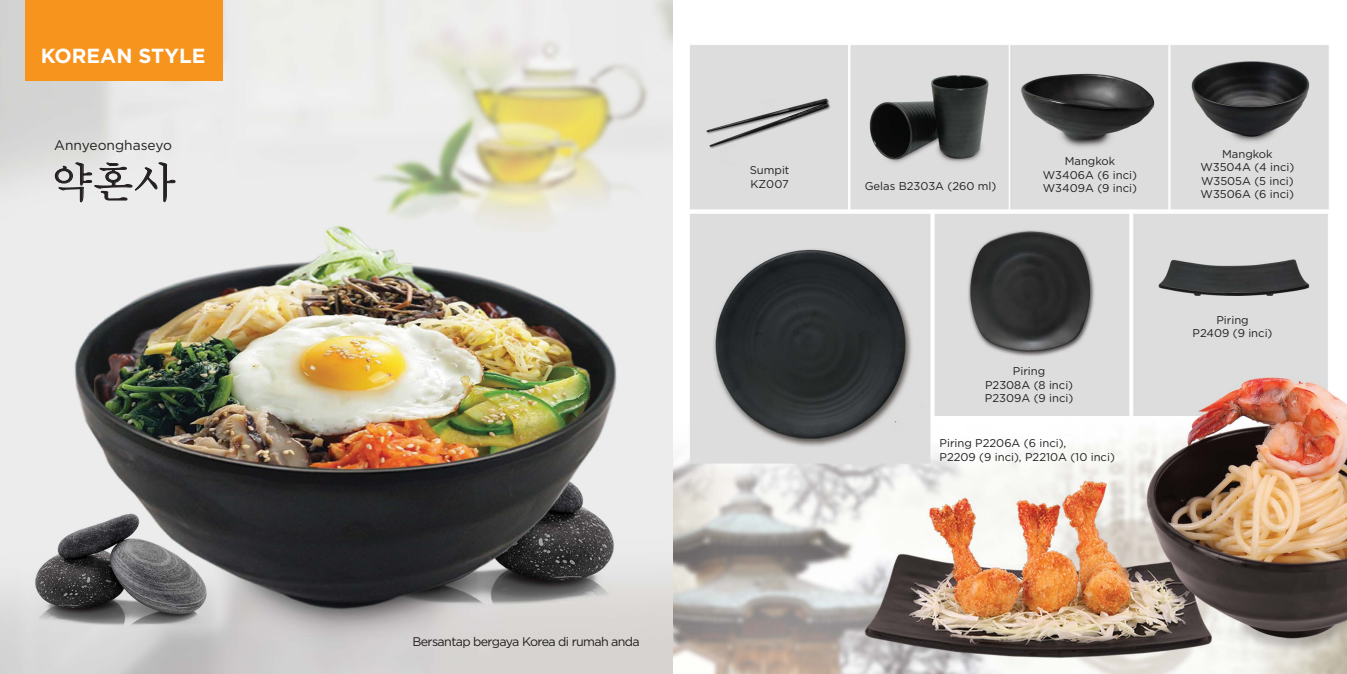
<style>
.page{position:relative;width:1347px;height:674px;background:#fff}
.page>*{position:absolute;margin:0;border:0;box-sizing:border-box;transform-origin:0 0}
.t1{font:500 41.62px "Adobe Myungjo Std";color:#231f20}
.t2{font:700 20.38px "Gotham";color:#fff}
.t3{font:13.75px "Gotham";color:#231f20}
.t4{font:12.5px "Gotham";letter-spacing:-.05em;color:#231f20}
.t5{font:11.25px/13.5px "Gotham";color:#231f20;text-align:center}
</style>
<div class="page">
<img style="left:0;top:0;width:1346px;height:673px">
<div style="left:25px;top:0;width:197px;height:80px;background:#f7941e"></div>
<svg style="left:55px;top:162px;width:121px;height:40px;background:#cbcaca"></svg>
<h2 class="t2" style="left:41px;top:43px;width:166px">KOREAN STYLE</h2>
<p class="t3" style="left:54px;top:136px;width:119px">Annyeonghaseyo</p>
<h1 class="t1" style="left:51px;top:161px;width:126px">약혼사</h1>
<p class="t4" style="left:412px;top:632px;width:229px">Bersantap bergaya Korea di rumah anda</p>
<p class="t5" style="left:749px;top:163px;width:41px;text-align:left">Sumpit<br>KZ007</p>
<p class="t5" style="left:864px;top:179px;width:133px">Gelas B2303A (260 ml)</p>
<p class="t5" style="left:1042px;top:154px;width:96px">Mangkok<br>W3406A (6 inci)<br>W3409A (9 inci)</p>
<p class="t5" style="left:985px;top:364px;width:90px">Piring<br>P2308A (8 inci)<br>P2309A (9 inci)</p>
<p class="t5" style="left:939px;top:436px;width:177px;text-align:left">Piring P2206A (6 inci),<br>P2209 (9 inci), P2210A (10 inci)</p>
<p class="t5" style="left:1200px;top:147px;width:95px">Mangkok<br>W3504A (4 inci)<br>W3505A (5 inci)<br>W3506A (6 inci)</p>
<p class="t5" style="left:1192px;top:312px;width:81px">Piring<br>P2409 (9 inci)</p>
</div>
